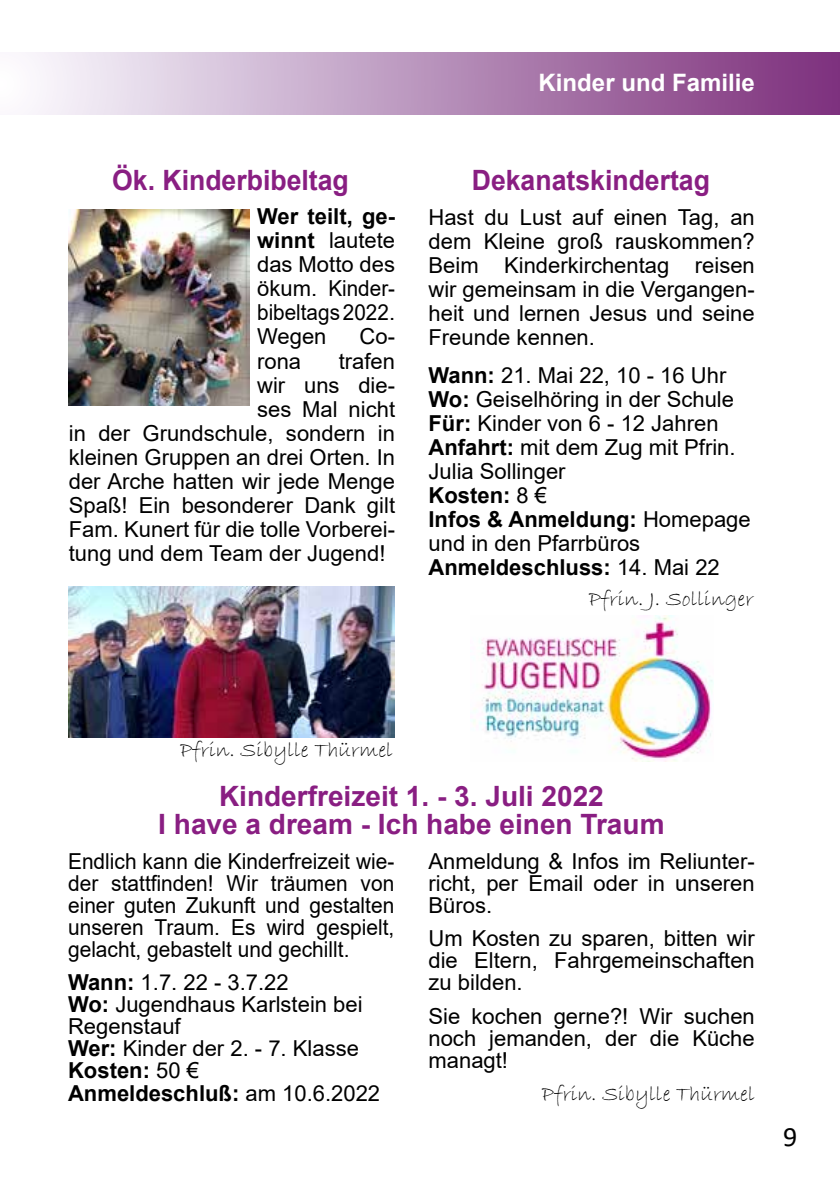
<style>
.page{position:relative;width:840px;height:1191px;background:#fff}
.page>*{position:absolute;margin:0;border:0;box-sizing:border-box;transform-origin:0 0}
.t1{font:700 28px/28px "Arial";color:#891e82;text-align:center}
.t2{font:700 28px "Arial";color:#891e82;scale:.95 1}
.t3{font:28px "Calibri";color:#000}
.t4{font:700 24px "Arial";color:#fff}
.t5{font:22px/24px "Arial";color:#000;text-align:justify}
.t6{font:22px/22px "Arial";color:#000;text-align:justify;scale:.95 1}
.t7{font:22px "Bradley Hand ITC";color:#000}
.s1{font-weight:700}
</style>
<div class="page">
<div style="left:0;top:52px;width:839px;height:63px;background:linear-gradient(to right,#fcfeff,#7b2e7b)"></div>
<img style="left:68px;top:587px;width:326px;height:151px">
<img style="left:68px;top:209px;width:181px;height:196px">
<img style="left:473px;top:615px;width:240px;height:146px">
<p class="t2" style="left:112px;top:160px;width:250px">Ök. Kinderbibeltag</p>
<p class="t5" style="left:257px;top:204px;width:139px"><span class="s1">Wer teilt, ge&shy;winnt</span> lautete das Motto des ökum. Kinder&shy;bibeltags 2022.<br>Wegen</p>
<p class="t5" style="left:359px;top:325px;width:37px">Co-</p>
<p class="t5" style="left:257px;top:349px;width:46px">rona</p>
<p class="t5" style="left:338px;top:349px;width:58px">trafen</p>
<p class="t5" style="left:257px;top:373px;width:139px">wir uns die-</p>
<p class="t5" style="left:257px;top:397px;width:139px">ses Mal nicht</p>
<p class="t5" style="left:69px;top:421px;width:327px">in der Grundschule, sondern in</p>
<p class="t5" style="left:69px;top:445px;width:327px">kleinen Gruppen an drei Orten. In</p>
<p class="t5" style="left:69px;top:469px;width:327px">der Arche hatten wir jede Menge</p>
<p class="t5" style="left:69px;top:493px;width:327px">Spaß! Ein besonderer Dank gilt</p>
<p class="t5" style="left:69px;top:517px;width:327px">Fam. Kunert für die tolle Vorberei-</p>
<p class="t5" style="left:69px;top:541px;width:318px">tung und dem Team der Jugend!</p>
<p class="t4" style="left:538px;top:66px;width:218px">Kinder und Familie</p>
<p class="t2" style="left:471px;top:160px;width:252px">Dekanatskindertag</p>
<p class="t5" style="left:428px;top:205px;width:328px">Hast du Lust auf einen Tag, an dem Kleine groß rauskommen?<br>Beim Kinderkirchentag reisen wir gemeinsam in die Vergangen&shy;heit und lernen Jesus und seine Freunde kennen.</p>
<p class="t5" style="left:428px;top:363px;width:323px;text-align:left"><span class="s1">Wann:</span> 21. Mai 22, 10 - 16 Uhr<br><span class="s1">Wo:</span> Geiselhöring in der Schule<br><span class="s1">Für:</span> Kinder von 6 - 12 Jahren<br><span class="s1">Anfahrt:</span> mit dem Zug mit Pfrin.<br>Julia Sollinger<br><span class="s1">Kosten:</span> 8 €<br><span class="s1">Infos &amp; Anmeldung:</span> Homepage und in den Pfarrbüros<br><span class="s1">Anmeldeschluss:</span> 14. Mai 22</p>
<p class="t7" style="left:588px;top:584px;width:166px">Pfrin. J. Sollinger</p>
<p class="t7" style="left:180px;top:736px;width:214px">Pfrin. Sibylle Thürmel</p>
<p class="t1" style="left:158px;top:782px;width:507px">Kinderfreizeit 1. - 3. Juli 2022<br>I have a dream - Ich habe einen Traum</p>
<p class="t6" style="left:68px;top:850px;width:345px">Endlich kann die Kinderfreizeit wie&shy;der stattfinden! Wir träumen von einer guten Zukunft und gestalten unseren Traum. Es wird gespielt, gelacht, gebastelt und gechillt.</p>
<p class="t5" style="left:68px;top:971px;width:313px;line-height:22px;text-align:left"><span class="s1">Wann:</span> 1.7. 22 - 3.7.22<br><span class="s1">Wo:</span> Jugendhaus Karlstein bei<br>Regenstauf<br><span class="s1">Wer:</span> Kinder der 2. - 7. Klasse<br><span class="s1">Kosten:</span> 50 €<br><span class="s1">Anmeldeschluß:</span> am 10.6.2022</p>
<p class="t5" style="left:428px;top:850px;width:327px;line-height:22px">Anmeldung &amp; Infos im Reliunter&shy;richt, per Email oder in unseren Büros.</p>
<p class="t5" style="left:428px;top:927px;width:327px;line-height:22px">Um Kosten zu sparen, bitten wir die Eltern, Fahrgemeinschaften zu bilden.</p>
<p class="t5" style="left:428px;top:1005px;width:327px;line-height:22px">Sie kochen gerne?! Wir suchen noch jemanden, der die Küche managt!</p>
<p class="t7" style="left:541px;top:1079px;width:214px">Pfrin. Sibylle Thürmel</p>
<p class="t3" style="left:782px;top:1117px;width:16px">9</p>
</div>
